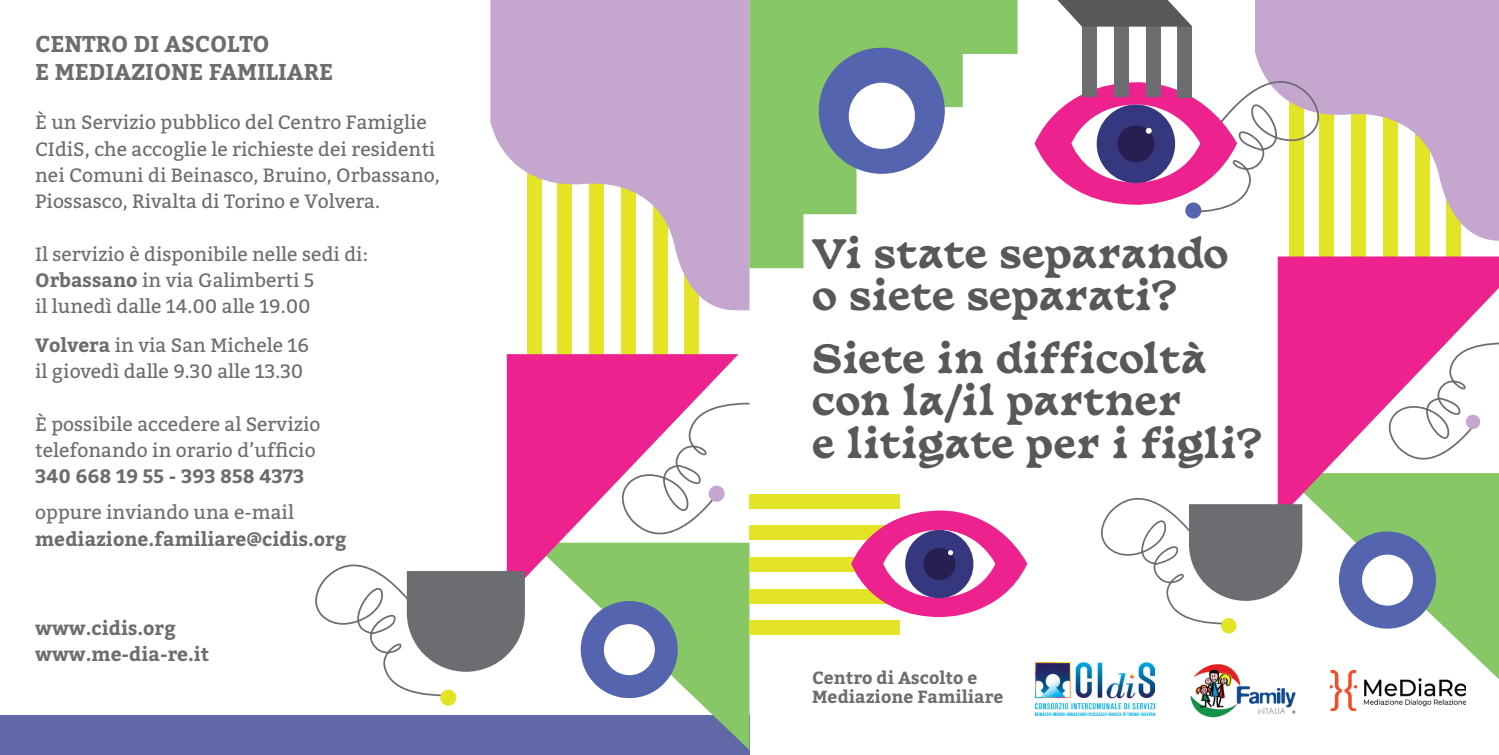
<style>
.page{position:relative;width:1499px;height:755px;background:#fff}
.page>*{position:absolute;margin:0;border:0;box-sizing:border-box;transform-origin:0 0}
.t1{font:700 38.5px/42px "Basteleur";color:#57585a}
.t2{font:700 22.75px/27.3px "Bitter";color:#6c6d70}
.t3{font:19.25px/26.2px "Bitter";color:#6c6d70}
.t4{font:700 19.25px/26.2px "Bitter";color:#6c6d70}
.t5{font:700 17.5px/19.2px "Bitter";color:#6c6d70}
.s1{font-weight:700}
</style>
<div class="page">
<div style="left:0;top:714px;width:749px;height:40px;background:#6168a7"></div>
<svg style="left:532px;top:542px;width:217px;height:207px"></svg>
<div style="left:526px;top:151px;width:15px;height:215px;background:#e3e425"></div>
<div style="left:557px;top:151px;width:15px;height:215px;background:#e3e425"></div>
<div style="left:589px;top:151px;width:15px;height:215px;background:#e3e425"></div>
<div style="left:621px;top:151px;width:14px;height:215px;background:#e3e425"></div>
<div style="left:652px;top:151px;width:15px;height:215px;background:#e3e425"></div>
<div style="left:683px;top:151px;width:15px;height:215px;background:#e3e425"></div>
<svg style="left:506px;top:354px;width:232px;height:242px;background:#d86895"></svg>
<svg style="left:490px;top:0;width:259px;height:310px;fill:#c4a6ce"></svg>
<div style="left:580px;top:600px;width:97px;height:97px;background:#5564ae;border-radius:50%"></div>
<div style="left:604px;top:623px;width:50px;height:51px;background:#fff;border-radius:50%"></div>
<svg style="left:622px;top:402px;width:127px;height:132px"></svg>
<div style="left:708px;top:485px;width:16px;height:16px;background:#c4a6ce;border-radius:50%"></div>
<svg style="left:315px;top:564px;width:210px;height:131px"></svg>
<div style="left:440px;top:689px;width:16px;height:16px;background:#e3e425;border-radius:50%"></div>
<img style="left:1035px;top:662px;width:119px;height:52px">
<img style="left:1190px;top:680px;width:106px;height:38px">
<img style="left:1330px;top:680px;width:135px;height:29px">
<div style="left:1288px;top:69px;width:15px;height:189px;background:#e3e425"></div>
<div style="left:1318px;top:69px;width:15px;height:189px;background:#e3e425"></div>
<div style="left:1351px;top:69px;width:15px;height:189px;background:#e3e425"></div>
<div style="left:1382px;top:69px;width:15px;height:189px;background:#e3e425"></div>
<div style="left:1414px;top:69px;width:15px;height:189px;background:#e3e425"></div>
<div style="left:749px;top:494px;width:150px;height:15px;background:#e3e425"></div>
<div style="left:749px;top:524px;width:150px;height:15px;background:#e3e425"></div>
<div style="left:749px;top:556px;width:150px;height:15px;background:#e3e425"></div>
<div style="left:749px;top:588px;width:150px;height:15px;background:#e3e425"></div>
<div style="left:749px;top:620px;width:150px;height:14px;background:#e3e425"></div>
<div style="left:1445px;top:69px;width:15px;height:189px;background:#e3e425"></div>
<svg style="left:1277px;top:256px;width:221px;height:217px;background:#ef449f"></svg>
<svg style="left:749px;top:0;width:268px;height:268px;fill:#87c765"></svg>
<svg style="left:851px;top:506px;width:176px;height:112px"></svg>
<svg style="left:1255px;top:0;width:243px;height:240px;fill:#c4a6ce"></svg>
<div style="left:818px;top:48px;width:126px;height:126px;background:#5564ae;border-radius:50%"></div>
<div style="left:848px;top:83px;width:66px;height:66px;background:#fff;border-radius:50%"></div>
<div style="left:1145px;top:26px;width:15px;height:71px;background:#6c6d70"></div>
<div style="left:1113px;top:26px;width:15px;height:71px;background:#6c6d70"></div>
<div style="left:1081px;top:26px;width:15px;height:71px;background:#6c6d70"></div>
<div style="left:1177px;top:26px;width:15px;height:71px;background:#6c6d70"></div>
<svg style="left:954px;top:0;width:238px;height:27px"></svg>
<svg style="left:1388px;top:342px;width:110px;height:117px"></svg>
<svg style="left:1034px;top:78px;width:284px;height:134px"></svg>
<div style="left:1465px;top:414px;width:14px;height:14px;background:#c4a6ce;border-radius:50%"></div>
<svg style="left:1100px;top:473px;width:398px;height:207px"></svg>
<svg style="left:1220px;top:617px;width:16px;height:16px"></svg>
<div style="left:1185px;top:202px;width:16px;height:16px;background:#5564ae;border-radius:50%"></div>
<p class="t2" style="left:35px;top:31px;width:300px">CENTRO DI ASCOLTO<br>E MEDIAZIONE FAMILIARE</p>
<p class="t3" style="left:35px;top:109px;width:406px">È un Servizio pubblico del Centro Famiglie CIdiS, che accoglie le richieste dei residenti nei Comuni di Beinasco, Bruino, Orbassano, Piossasco, Rivalta di Torino e Volvera.</p>
<p class="t3" style="left:35px;top:241px;width:334px">Il servizio è disponibile nelle sedi di:<br><span class="s1">Orbassano</span> in via Galimberti 5<br>il lunedì dalle 14.00 alle 19.00</p>
<p class="t3" style="left:35px;top:332px;width:275px"><span class="s1">Volvera</span> in via San Michele 16 il giovedì dalle 9.30 alle 13.30</p>
<p class="t3" style="left:35px;top:410px;width:287px">È possibile accedere al Servizio telefonando in orario d’ufficio</p>
<p class="t4" style="left:35px;top:463px;width:271px">340 668 19 55 - 393 858 4373</p>
<p class="t3" style="left:35px;top:499px;width:260px">oppure inviando una e-mail</p>
<p class="t4" style="left:35px;top:526px;width:313px">mediazione.familiare@cidis.org</p>
<p class="t4" style="left:35px;top:614px;width:175px">www.cidis.org www.me-dia-re.it</p>
<h1 class="t1" style="left:812px;top:230px;width:417px">Vi state separando o siete separati?</h1>
<h1 class="t1" style="left:812px;top:335px;width:451px">Siete in difficoltà con la/il partner<br>e litigate per i figli?</h1>
<p class="t5" style="left:812px;top:668px;width:192px">Centro di Ascolto e<br>Mediazione Familiare</p>
</div>
